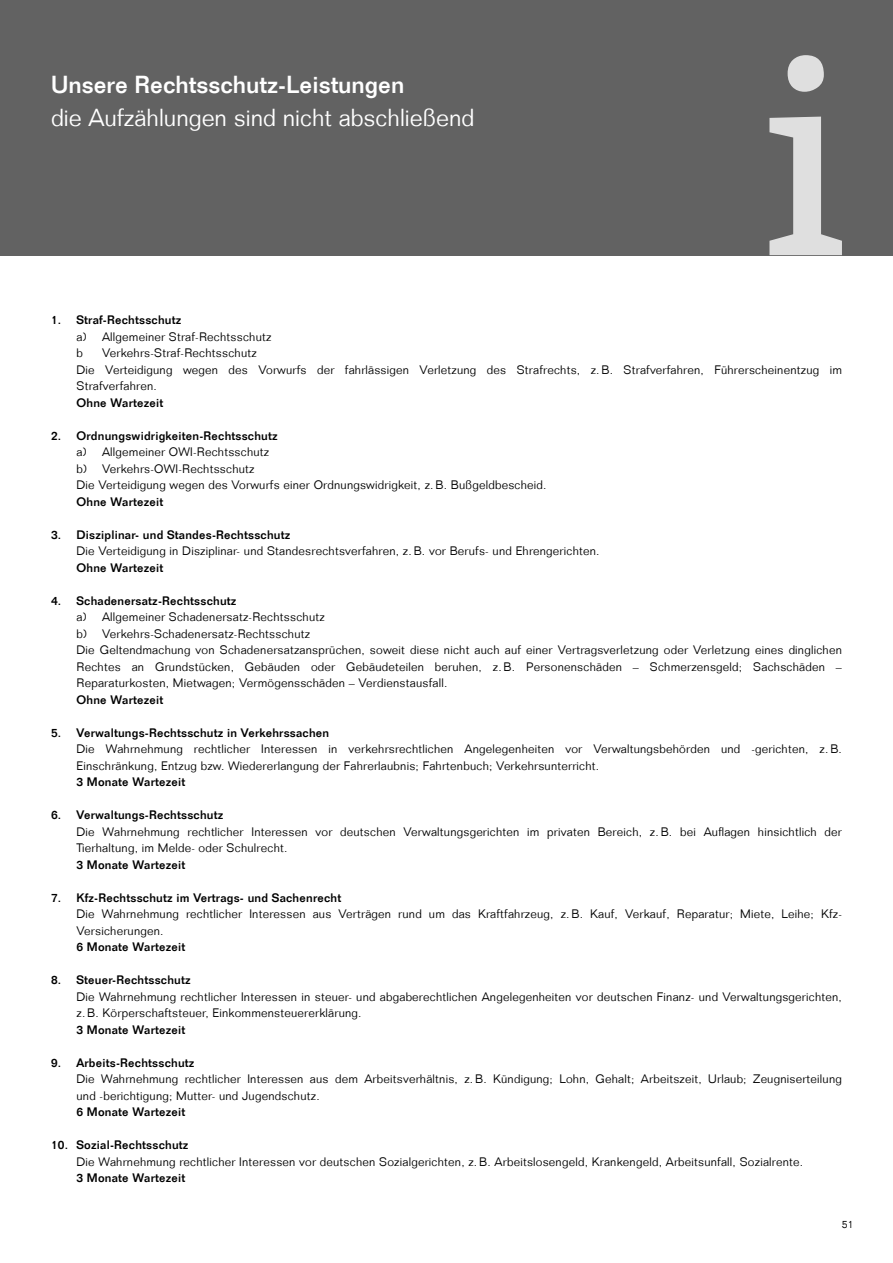
<style>
.page{position:relative;width:893px;height:1263px;background:#fff}
.page>*{position:absolute;margin:0;border:0;box-sizing:border-box;transform-origin:0 0}
.t1{font:300 24px "Folio LT";color:#fff}
.t2{font:500 24px "Folio LT";color:#fff}
.t3{font:300 12px/16.5px "Folio LT";letter-spacing:.02em;color:#000}
.t4{font:500 12px "Folio LT";letter-spacing:.02em;color:#000}
.t5{font:300 10.5px "Folio LT";color:#000}
</style>
<div class="page">
<div style="left:0;top:0;width:893px;height:255px;background:#626262"></div>
<svg style="left:769px;top:55px;width:73px;height:200px"></svg>
<h1 class="t2" style="left:51px;top:70px;width:355px">Unsere Rechtsschutz-Leistungen</h1>
<h1 class="t1" style="left:51px;top:103px;width:425px">die Aufzählungen sind nicht abschließend</h1>
<p class="t4" style="left:51px;top:313px;width:132px">1. Straf-Rechtsschutz</p>
<p class="t3" style="left:77px;top:328px;width:196px">a) Allgemeiner Straf-Rechtsschutz b</p>
<p class="t3" style="left:77px;top:345px;width:767px;text-indent:26px">Verkehrs-Straf-Rechtsschutz<br>Die Verteidigung wegen des Vorwurfs der fahrlässigen Verletzung des Strafrechts, z.B. Strafverfahren, Führerscheinentzug im<br>Strafverfahren.</p>
<p class="t4" style="left:77px;top:395px;width:88px">Ohne Wartezeit</p>
<p class="t4" style="left:51px;top:428px;width:228px">2. Ordnungswidrigkeiten-Rechtsschutz</p>
<p class="t3" style="left:77px;top:444px;width:471px">a) Allgemeiner OWI-Rechtsschutz<br>b) Verkehrs-OWI-Rechtsschutz<br>Die Verteidigung wegen des Vorwurfs einer Ordnungswidrigkeit, z.B. Bußgeldbescheid.</p>
<p class="t4" style="left:77px;top:494px;width:88px">Ohne Wartezeit</p>
<p class="t4" style="left:51px;top:527px;width:241px">3. Disziplinar- und Standes-Rechtsschutz</p>
<p class="t3" style="left:77px;top:543px;width:525px">Die Verteidigung in Disziplinar- und Standesrechtsverfahren, z.B. vor Berufs- und Ehrengerichten.</p>
<p class="t4" style="left:77px;top:560px;width:88px">Ohne Wartezeit</p>
<p class="t4" style="left:51px;top:593px;width:187px">4. Schadenersatz-Rechtsschutz</p>
<p class="t3" style="left:77px;top:609px;width:767px">a) Allgemeiner Schadenersatz-Rechtsschutz<br>b) Verkehrs-Schadenersatz-Rechtsschutz<br>Die Geltendmachung von Schadenersatzansprüchen, soweit diese nicht auch auf einer Vertragsverletzung oder Verletzung eines dinglichen Rechtes an Grundstücken, Gebäuden oder Gebäudeteilen beruhen, z.B. Personenschäden – Schmerzensgeld; Sachschäden – Reparaturkosten, Mietwagen; Vermögensschäden – Verdienstausfall.</p>
<p class="t4" style="left:77px;top:692px;width:88px">Ohne Wartezeit</p>
<p class="t4" style="left:51px;top:725px;width:280px">5. Verwaltungs-Rechtsschutz in Verkehrssachen</p>
<p class="t3" style="left:77px;top:741px;width:767px">Die Wahrnehmung rechtlicher Interessen in verkehrsrechtlichen Angelegenheiten vor Verwaltungsbehörden und -gerichten, z.B.<br>Einschränkung, Entzug bzw. Wiedererlangung der Fahrerlaubnis; Fahrtenbuch; Verkehrsunterricht.</p>
<p class="t4" style="left:77px;top:775px;width:110px">3 Monate Wartezeit</p>
<p class="t4" style="left:51px;top:808px;width:174px">6. Verwaltungs-Rechtsschutz</p>
<p class="t3" style="left:77px;top:823px;width:767px">Die Wahrnehmung rechtlicher Interessen vor deutschen Verwaltungsgerichten im privaten Bereich, z.B. bei Auflagen hinsichtlich der<br>Tierhaltung, im Melde- oder Schulrecht.</p>
<p class="t4" style="left:77px;top:857px;width:110px">3 Monate Wartezeit</p>
<p class="t4" style="left:51px;top:890px;width:292px">7. Kfz-Rechtsschutz im Vertrags- und Sachenrecht</p>
<p class="t3" style="left:77px;top:906px;width:767px">Die Wahrnehmung rechtlicher Interessen aus Verträgen rund um das Kraftfahrzeug, z.B. Kauf, Verkauf, Reparatur; Miete, Leihe; Kfz-<br>Versicherungen.</p>
<p class="t4" style="left:77px;top:940px;width:110px">6 Monate Wartezeit</p>
<p class="t4" style="left:51px;top:973px;width:141px">8. Steuer-Rechtsschutz</p>
<p class="t3" style="left:77px;top:988px;width:767px">Die Wahrnehmung rechtlicher Interessen in steuer- und abgaberechtlichen Angelegenheiten vor deutschen Finanz- und Verwaltungsgerichten, z.B. Körperschaftsteuer, Einkommensteuererklärung.</p>
<p class="t4" style="left:77px;top:1022px;width:110px">3 Monate Wartezeit</p>
<p class="t4" style="left:51px;top:1055px;width:145px">9. Arbeits-Rechtsschutz</p>
<p class="t3" style="left:77px;top:1071px;width:767px">Die Wahrnehmung rechtlicher Interessen aus dem Arbeitsverhältnis, z.B. Kündigung; Lohn, Gehalt; Arbeitszeit, Urlaub; Zeugniserteilung und -berichtigung; Mutter- und Jugendschutz.</p>
<p class="t4" style="left:77px;top:1105px;width:110px">6 Monate Wartezeit</p>
<p class="t4" style="left:51px;top:1138px;width:139px">10. Sozial-Rechtsschutz</p>
<p class="t3" style="left:77px;top:1153px;width:728px">Die Wahrnehmung rechtlicher Interessen vor deutschen Sozialgerichten, z.B. Arbeitslosengeld, Krankengeld, Arbeitsunfall, Sozialrente.</p>
<p class="t4" style="left:77px;top:1171px;width:110px">3 Monate Wartezeit</p>
<p class="t5" style="left:842px;top:1218px;width:13px">51</p>
</div>
